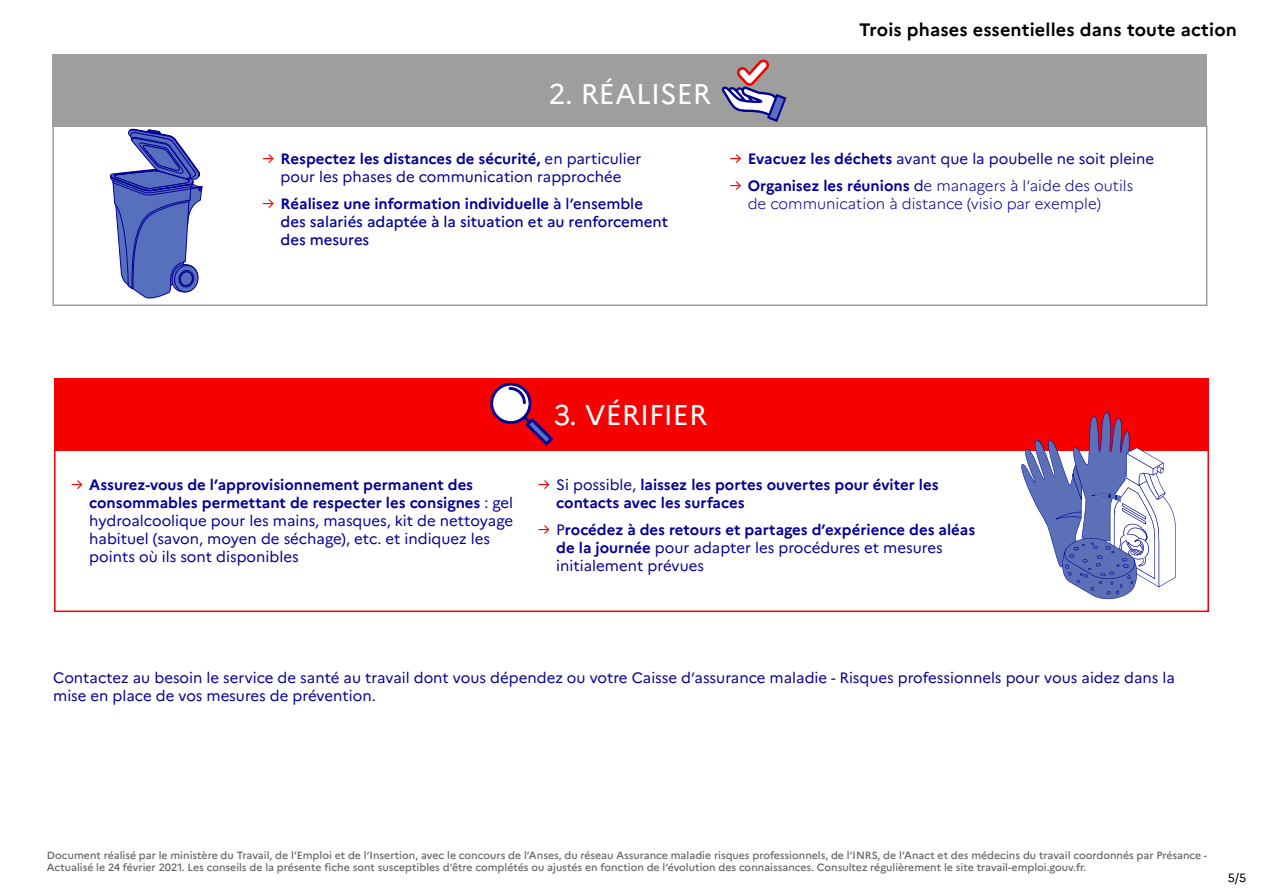
<style>
.page{position:relative;width:1263px;height:893px;background:#fff}
.page>*{position:absolute;margin:0;border:0;box-sizing:border-box;transform-origin:0 0}
.t1{font:28.5px "Marianne";color:#fff}
.t2{font:700 18px "Marianne";letter-spacing:.01em;color:#000}
.t3{font:15px/18px "Marianne";color:#050096}
.t4{font:700 15px/18px "Marianne";color:#050096}
.t5{font:500 15px/18px "Marianne";color:#050096}
.t6{font:300 15px/18px "Marianne";color:#050096}
.t7{font:12px "Marianne";color:#000}
.t8{font:500 10.5px/12.6px "Marianne";color:#656563}
.s1{color:#f70000}
.s2{font-weight:700}
.s3{font-weight:400;color:#f70000}
.s4{font-weight:400}
</style>
<div class="page">
<div style="left:52px;top:54px;width:1155px;height:72px;background:#9e9e9c"></div>
<div style="left:52px;top:125px;width:1155px;height:181px;border:2px solid #9e9e9c"></div>
<div style="left:54px;top:378px;width:1155px;height:72px;background:#f70000"></div>
<div style="left:54px;top:449px;width:1155px;height:163px;border:2px solid #f70000"></div>
<svg style="left:490px;top:383px;width:63px;height:63px"></svg>
<svg style="left:721px;top:59px;width:65px;height:63px"></svg>
<svg style="left:1018px;top:412px;width:158px;height:188px"></svg>
<img style="left:1098px;top:494px;width:23px;height:8px">
<svg style="left:110px;top:129px;width:93px;height:170px"></svg>
<h1 class="t1" style="left:548px;top:76px;width:164px">2. RÉALISER</h1>
<p class="t2" style="left:859px;top:18px;width:379px">Trois phases essentielles dans toute action</p>
<p class="t3" style="left:263px;top:150px;width:380px;text-align:center"><span class="s1">→</span> <span class="s2">Respectez les distances de sécurité,</span> en particulier pour les phases de communication rapprochée</p>
<p class="t5" style="left:281px;top:194px;width:389px;text-indent:-18px"><span class="s3">→</span> <span class="s2">Réalisez une information individuelle</span> à l’ensemble des salariés adaptée à la situation et au renforcement des mesures</p>
<p class="t3" style="left:730px;top:150px;width:426px"><span class="s1">→</span> <span class="s2">Evacuez les déchets</span> avant que la poubelle ne soit pleine</p>
<p class="t6" style="left:748px;top:176px;width:387px;text-indent:-18px"><span class="s3">→</span> <span class="s2">Organisez les réunions</span> <span class="s4">d</span>e managers à l’aide des outils de communication à distance (visio par exemple)</p>
<h1 class="t1" style="left:554px;top:397px;width:155px">3. VÉRIFIER</h1>
<p class="t3" style="left:89px;top:476px;width:425px;text-indent:-18px"><span class="s1">→</span> <span class="s2">Assurez-vous de l’approvisionnement permanent des consommables permettant de respecter les consignes</span> : gel hydroalcoolique pour les mains, masques, kit de nettoyage habituel (savon, moyen de séchage), etc. et indiquez les points où ils sont disponibles</p>
<p class="t4" style="left:556px;top:476px;width:384px;text-indent:-18px"><span class="s3">→</span> <span class="s4">Si possible,</span> laissez les portes ouvertes pour éviter les contacts avec les surfaces</p>
<p class="t4" style="left:556px;top:520px;width:420px;text-indent:-18px"><span class="s3">→</span> <span class="s4">P</span>rocédez à des retours et partages d’expérience des aléas de la journée <span class="s4">pour adapter les procédures et mesures initialement prévues</span></p>
<p class="t3" style="left:53px;top:669px;width:1123px">Contactez au besoin le service de santé au travail dont vous dépendez ou votre Caisse d’assurance maladie - Risques professionnels pour vous aidez dans la mise en place de vos mesures de prévention.</p>
<p class="t8" style="left:47px;top:848px;width:1162px">Document réalisé par le ministère du Travail, de l’Emploi et de l’Insertion, avec le concours de l’Anses, du réseau Assurance maladie risques professionnels, de l’INRS, de l’Anact et des médecins du travail coordonnés par Présance -<br>Actualisé le 24 février 2021. Les conseils de la présente fiche sont susceptibles d’être complétés ou ajustés en fonction de l’évolution des connaissances. Consultez régulièrement le site travail-emploi.gouv.fr.</p>
<p class="t7" style="left:1228px;top:870px;width:20px">5/5</p>
</div>
